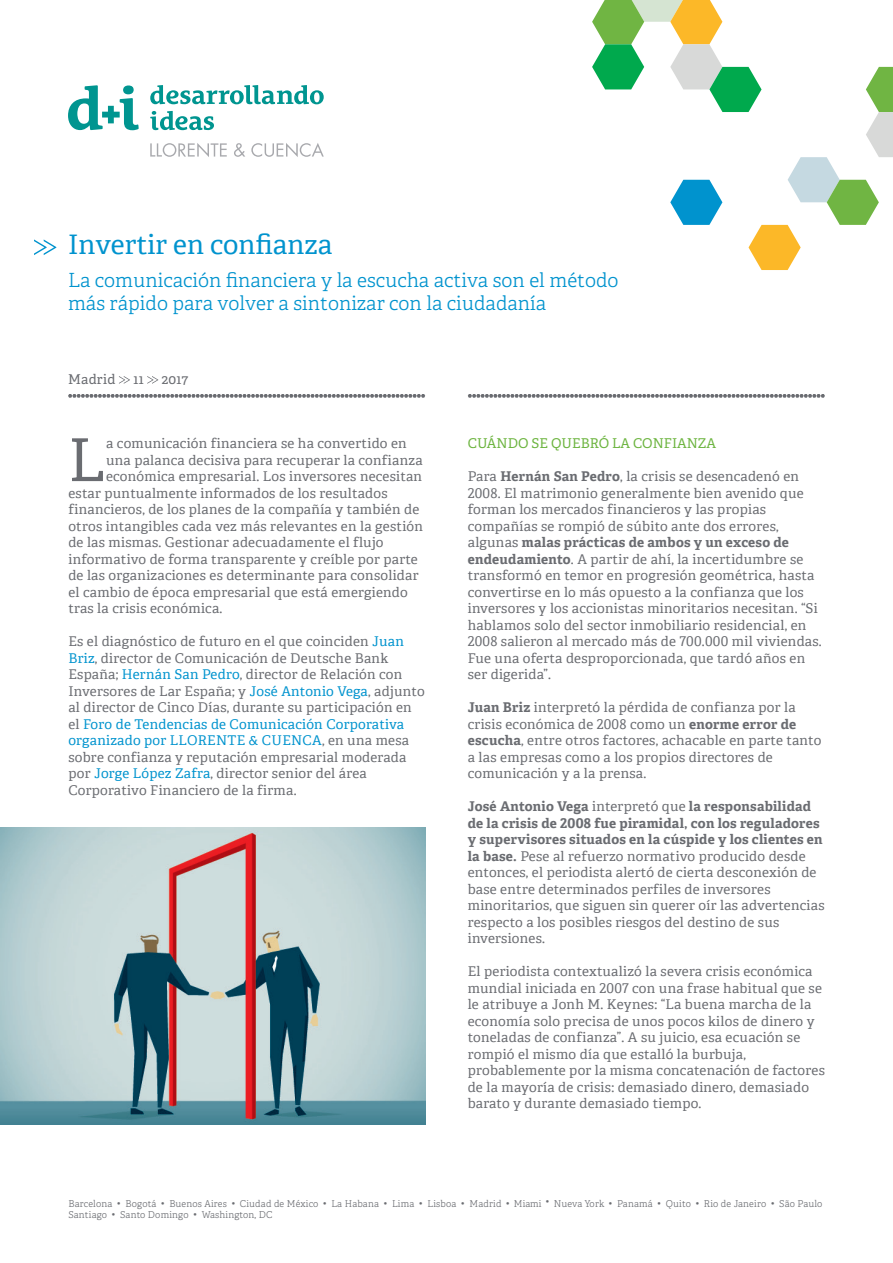
<style>
.page{position:relative;width:893px;height:1263px;background:#fff}
.page>*{position:absolute;margin:0;border:0;box-sizing:border-box;transform-origin:0 0}
.Texto_de_corrido___C{font:59.1px "Adelle";color:#6a6c71}
.Título_del_artículo{font:27px "Adelle";color:#0093ce}
.Título_del_artículo-2{font:300 19.5px "Adelle";color:#0093ce}
.Texto_de_corrido___C-2{font:13.5px/16.5px "Adelle";letter-spacing:.02em;color:#6a6c71}
.Texto_de_corrido___C-3{font:13.5px "Adelle";color:#6cb43f}
.Ciudad_y_fecha{font:13.5px "Adelle";letter-spacing:.02em;color:#6a6c71}
.t1{font:300 9.45px/11.4px "Adelle";letter-spacing:.02em;color:#6a6c71}
.s1{color:#0093ce}
.s2{font-weight:700}
</style>
<div class="page">
<img style="left:0;top:828px;width:425px;height:297px">
<svg style="left:34px;top:239px;width:22px;height:16px"></svg>
<svg style="left:119px;top:376px;width:11px;height:8px"></svg>
<svg style="left:147px;top:376px;width:11px;height:8px"></svg>
<svg style="left:68px;top:394px;width:357px;height:4px"></svg>
<svg style="left:468px;top:394px;width:357px;height:4px"></svg>
<svg style="left:592px;top:0;width:301px;height:270px"></svg>
<svg style="left:68px;top:85px;width:71px;height:45px"></svg>
<svg style="left:150px;top:85px;width:174px;height:19px"></svg>
<svg style="left:150px;top:111px;width:64px;height:19px"></svg>
<svg style="left:150px;top:143px;width:174px;height:14px"></svg>
<p class="Título_del_artículo" style="left:68px;top:225px;width:266px">Invertir en confianza</p>
<p class="Título_del_artículo-2" style="left:68px;top:266px;width:552px">La comunicación financiera y la escucha activa son el método</p>
<p class="Título_del_artículo-2" style="left:68px;top:289px;width:480px">más rápido para volver a sintonizar con la ciudadanía</p>
<p class="Ciudad_y_fecha" style="left:68px;top:369px;width:49px">Madrid</p>
<p class="Ciudad_y_fecha" style="left:134px;top:369px;width:12px">11</p>
<p class="Ciudad_y_fecha" style="left:162px;top:369px;width:28px">2017</p>
<p class="Texto_de_corrido___C" style="left:68px;top:417px;width:38px">L</p>
<p class="Texto_de_corrido___C-2" style="left:106px;top:434px;width:302px">a comunicación financiera se ha convertido en</p>
<p class="Texto_de_corrido___C-2" style="left:106px;top:451px;width:318px">una palanca decisiva para recuperar la confianza</p>
<p class="Texto_de_corrido___C-2" style="left:106px;top:467px;width:317px">económica empresarial. Los inversores necesitan</p>
<p class="Texto_de_corrido___C-2" style="left:68px;top:484px;width:321px">estar puntualmente informados de los resultados</p>
<p class="Texto_de_corrido___C-2" style="left:68px;top:500px;width:352px">financieros, de los planes de la compañía y también de</p>
<p class="Texto_de_corrido___C-2" style="left:68px;top:517px;width:356px">otros intangibles cada vez más relevantes en la gestión</p>
<p class="Texto_de_corrido___C-2" style="left:68px;top:533px;width:317px">de las mismas. Gestionar adecuadamente el flujo</p>
<p class="Texto_de_corrido___C-2" style="left:68px;top:550px;width:351px">informativo de forma transparente y creíble por parte</p>
<p class="Texto_de_corrido___C-2" style="left:68px;top:566px;width:352px">de las organizaciones es determinante para consolidar</p>
<p class="Texto_de_corrido___C-2" style="left:68px;top:583px;width:341px">el cambio de época empresarial que está emergiendo</p>
<p class="Texto_de_corrido___C-2" style="left:68px;top:599px;width:156px">tras la crisis económica.</p>
<p class="Texto_de_corrido___C-2" style="left:68px;top:632px;width:358px">Es el diagnóstico de futuro en el que coinciden <span class="s1">Juan Briz</span>, director de Comunicación de Deutsche Bank España; <span class="s1">Hernán San Pedro</span>, director de Relación con Inversores de Lar España; y <span class="s1">José Antonio Vega</span>, adjunto al director de Cinco Días, durante su participación en el <span class="s1">Foro de Tendencias de Comunicación Corporativa organizado por LLORENTE &amp; CUENCA</span>, en una mesa sobre confianza y reputación empresarial moderada por <span class="s1">Jorge López Zafra</span>, director senior del área Corporativo Financiero de la firma.</p>
<p class="Texto_de_corrido___C-3" style="left:468px;top:433px;width:250px">CUÁNDO SE QUEBRÓ LA CONFIANZA</p>
<p class="Texto_de_corrido___C-2" style="left:468px;top:467px;width:356px">Para <span class="s2">Hernán San Pedro</span>, la crisis se desencadenó en 2008. El matrimonio generalmente bien avenido que forman los mercados financieros y las propias compañías se rompió de súbito ante dos errores, algunas <span class="s2">malas prácticas de ambos y un exceso de endeudamiento</span>. A partir de ahí, la incertidumbre se transformó en temor en progresión geométrica, hasta convertirse en lo más opuesto a la confianza que los inversores y los accionistas minoritarios necesitan. “Si hablamos solo del sector inmobiliario residencial, en 2008 salieron al mercado más de 700.000 mil viviendas.<br>Fue una oferta desproporcionada, que tardó años en ser digerida”.</p>
<p class="Texto_de_corrido___C-2" style="left:468px;top:698px;width:355px"><span class="s2">Juan Briz</span> interpretó la pérdida de confianza por la crisis económica de 2008 como un <span class="s2">enorme error de escucha</span>, entre otros factores, achacable en parte tanto a las empresas como a los propios directores de comunicación y a la prensa.</p>
<p class="Texto_de_corrido___C-2" style="left:468px;top:797px;width:358px"><span class="s2">José Antonio Vega</span> interpretó que <span class="s2">la responsabilidad de la crisis de 2008 fue piramidal, con los reguladores y supervisores situados en la cúspide y los clientes en la base.</span> Pese al refuerzo normativo producido desde entonces, el periodista alertó de cierta desconexión de base entre determinados perfiles de inversores minoritarios, que siguen sin querer oír las advertencias respecto a los posibles riesgos del destino de sus inversiones.</p>
<p class="Texto_de_corrido___C-2" style="left:468px;top:962px;width:359px">El periodista contextualizó la severa crisis económica mundial iniciada en 2007 con una frase habitual que se le atribuye a Jonh M. Keynes: “La buena marcha de la economía solo precisa de unos pocos kilos de dinero y toneladas de confianza”. A su juicio, esa ecuación se rompió el mismo día que estalló la burbuja, probablemente por la misma concatenación de factores de la mayoría de crisis: demasiado dinero, demasiado barato y durante demasiado tiempo.</p>
<p class="t1" style="left:68px;top:1197px;width:755px">Barcelona • Bogotá • Buenos Aires • Ciudad de México • La Habana • Lima • Lisboa • Madrid • Miami • Nueva York • Panamá • Quito • Rio de Janeiro • São Paulo<br>Santiago • Santo Domingo • Washington, DC</p>
</div>
